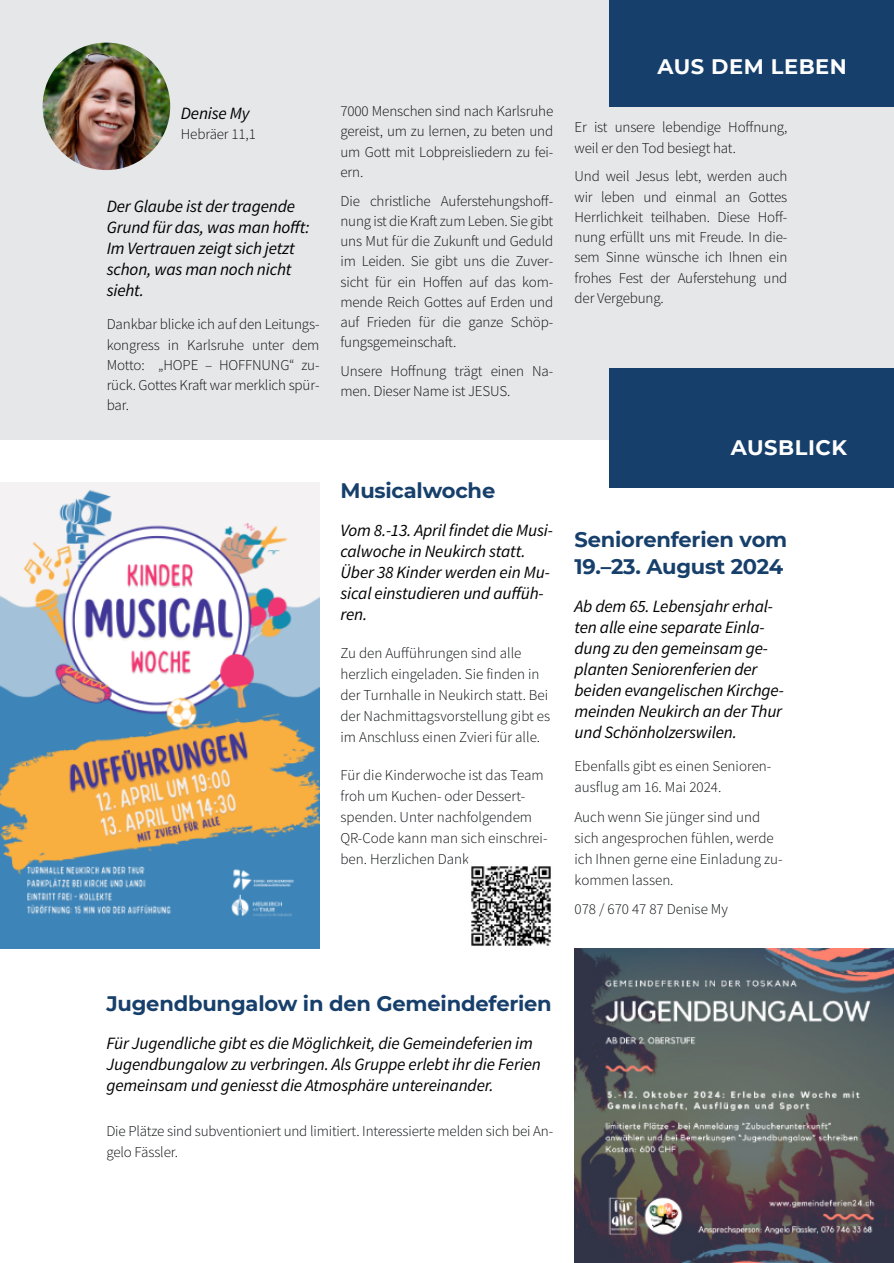
<style>
.page{position:relative;width:894px;height:1263px;background:#fff}
.page>*{position:absolute;margin:0;border:0;box-sizing:border-box;transform-origin:0 0}
.t1{font:700 21px/27px "Montserrat";letter-spacing:-.01em;color:#173f6b}
.t2{font:700 21px "Montserrat";letter-spacing:.025em;color:#fff}
.t3{font:italic 17.25px/21px "Source Sans Pro";letter-spacing:-.01em;color:#000001}
.t4{font:300 15px/20.2px "Source Sans Pro";letter-spacing:-.01em;color:#0c0e10}
</style>
<div class="page">
<div style="left:0;top:0;width:893px;height:440px;background:#e6e7e9"></div>
<div style="left:608px;top:368px;width:285px;height:119px;background:#173f6b"></div>
<div style="left:608px;top:0;width:285px;height:106px;background:#173f6b"></div>
<img style="left:43px;top:43px;width:127px;height:127px;border-radius:50%">
<img style="left:0;top:482px;width:319px;height:467px">
<img style="left:471px;top:866px;width:80px;height:80px">
<img style="left:574px;top:949px;width:319px;height:314px">
<p class="t3" style="left:181px;top:104px;width:70px">Denise My</p>
<p class="t4" style="left:181px;top:125px;width:76px">Hebräer 11,1</p>
<p class="t3" style="left:107px;top:197px;width:204px">Der Glaube ist der tragende<br>Grund für das, was man hofft:<br>Im Vertrauen zeigt sich jetzt schon, was man noch nicht sieht.</p>
<p class="t4" style="left:107px;top:315px;width:214px;text-align:justify">Dankbar blicke ich auf den Leitungs&shy;kongress in Karlsruhe unter dem Motto: „HOPE – HOFFNUNG“ zu&shy;rück. Gottes Kraft war merklich spür&shy;bar.</p>
<p class="t4" style="left:340px;top:102px;width:214px;text-align:justify">7000 Menschen sind nach Karlsruhe gereist, um zu lernen, zu beten und um Gott mit Lobpreisliedern zu fei&shy;ern.</p>
<p class="t4" style="left:340px;top:192px;width:214px;text-align:justify">Die christliche Auferstehungshoff&shy;nung ist die Kraft zum Leben. Sie gibt uns Mut für die Zukunft und Geduld im Leiden. Sie gibt uns die Zuver&shy;sicht für ein Hoffen auf das kom&shy;mende Reich Gottes auf Erden und auf Frieden für die ganze Schöp&shy;fungsgemeinschaft.</p>
<p class="t4" style="left:340px;top:362px;width:214px">Unsere Hoffnung trägt einen Na&shy;men. Dieser Name ist JESUS.</p>
<h1 class="t1" style="left:340px;top:477px;width:156px">Musicalwoche</h1>
<p class="t3" style="left:340px;top:521px;width:214px">Vom 8.-13. April findet die Musi&shy;calwoche in Neukirch statt.<br>Über 38 Kinder werden ein Mu&shy;sical einstudieren und auffüh&shy;ren.</p>
<p class="t4" style="left:340px;top:644px;width:211px;line-height:21px">Zu den Aufführungen sind alle herzlich eingeladen. Sie finden in der Turnhalle in Neukirch statt. Bei der Nachmittagsvorstellung gibt es im Anschluss einen Zvieri für alle.</p>
<p class="t4" style="left:340px;top:766px;width:208px;line-height:21px">Für die Kinderwoche ist das Team froh um Kuchen- oder Dessert&shy;spenden. Unter nachfolgendem<br>QR-Code kann man sich einschrei&shy;ben. Herzlichen Dank.</p>
<h1 class="t2" style="left:657px;top:54px;width:191px">AUS DEM LEBEN</h1>
<p class="t4" style="left:574px;top:118px;width:214px">Er ist unsere lebendige Hoffnung, weil er den Tod besiegt hat.</p>
<p class="t4" style="left:574px;top:167px;width:214px;text-align:justify">Und weil Jesus lebt, werden auch wir leben und einmal an Gottes Herrlichkeit teilhaben. Diese Hoff&shy;nung erfüllt uns mit Freude. In die&shy;sem Sinne wünsche ich Ihnen ein frohes Fest der Auferstehung und der Vergebung.</p>
<h1 class="t2" style="left:730px;top:435px;width:117px">AUSBLICK</h1>
<h1 class="t1" style="left:574px;top:526px;width:214px">Seniorenferien vom<br>19.–23. August 2024</h1>
<p class="t3" style="left:574px;top:597px;width:211px">Ab dem 65. Lebensjahr erhal&shy;ten alle eine separate Einla&shy;dung zu den gemeinsam ge&shy;planten Seniorenferien der beiden evangelischen Kirchge&shy;meinden Neukirch an der Thur und Schönholzerswilen.</p>
<p class="t4" style="left:574px;top:757px;width:198px;line-height:21px">Ebenfalls gibt es einen Senioren&shy;ausflug am 16. Mai 2024.</p>
<p class="t4" style="left:574px;top:808px;width:209px;line-height:21px">Auch wenn Sie jünger sind und sich angesprochen fühlen, werde ich Ihnen gerne eine Einladung zu&shy;kommen lassen.</p>
<p class="t4" style="left:574px;top:900px;width:155px">078 / 670 47 87 Denise My</p>
<h1 class="t1" style="left:106px;top:989px;width:447px">Jugendbungalow in den Gemeindeferien</h1>
<p class="t3" style="left:106px;top:1034px;width:436px">Für Jugendliche gibt es die Möglichkeit, die Gemeindeferien im<br>Jugendbungalow zu verbringen. Als Gruppe erlebt ihr die Ferien gemeinsam und geniesst die Atmosphäre untereinander.</p>
<p class="t4" style="left:106px;top:1122px;width:448px">Die Plätze sind subventioniert und limitiert. Interessierte melden sich bei An&shy;gelo Fässler.</p>
</div>
